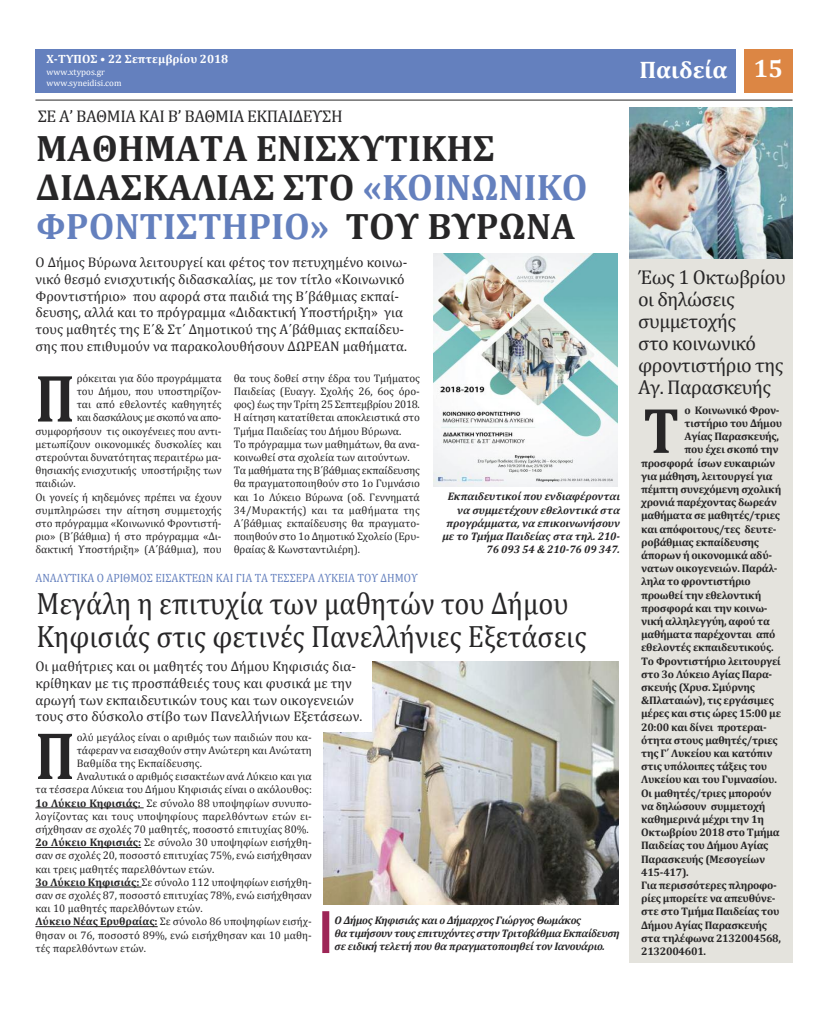
<style>
.page{position:relative;width:828px;height:1012px;background:#fff}
.page>*{position:absolute;margin:0;border:0;box-sizing:border-box;transform-origin:0 0}
.t1{font:700 67.4px "Cambria";color:#272627;scale:.83 1}
.t2{font:700 65px "Cambria";color:#272627;scale:.86 1}
.t3{font:700 37px/39px "Cambria";color:#272627}
.t4{font:31px/33px "Cambria";color:#272627;scale:.91 1}
.t5{font:700 24px "Cambria";color:#fff}
.t6{font:20px/22px "Cambria";letter-spacing:-.025em;color:#272627}
.t7{font:17px "Cambria";letter-spacing:-.025em;color:#272627}
.t8{font:14px/16.8px "Cambria";color:#272627}
.t9{font:12px "Cambria";color:#6480be;scale:.92 1}
.t10{font:700 12px "Cambria";color:#fff}
.t11{font:11px/13.2px "Cambria";letter-spacing:-.005em;color:#272627}
.t12{font:700 11px "Cambria";letter-spacing:-.025em;color:#272627}
.t13{font:italic 700 11px/13.2px "Cambria";letter-spacing:-.025em;color:#272627}
.t14{font:italic 700 11px/13.2px "Cambria";letter-spacing:-.005em;color:#272627;text-align:right}
.t15{font:11px "Cambria";letter-spacing:-.03em;color:#272627}
.t16{font:9px/10.8px "Cambria";color:#fff}
.s1{color:#6480be}
.s2{font-weight:700}
.s3{font-size:25px}
</style>
<div class="page">
<div style="left:744px;top:50px;width:48px;height:43px;background:#dc8644"></div>
<div style="left:35px;top:50px;width:701px;height:43px;background:#6480be"></div>
<hr style="left:35px;top:100px;width:757px;height:1px;background:#272627">
<div style="left:629px;top:109px;width:163px;height:853px;background:#e4e3dd"></div>
<img style="left:434px;top:254px;width:183px;height:232px">
<hr style="left:35px;top:807px;width:103px;height:1px;background:#272627">
<hr style="left:35px;top:847px;width:106px;height:1px;background:#272627">
<hr style="left:35px;top:887px;width:107px;height:1px;background:#272627">
<hr style="left:35px;top:926px;width:123px;height:1px;background:#272627">
<img style="left:323px;top:662px;width:295px;height:242px">
<img style="left:629px;top:108px;width:163px;height:150px">
<div style="left:35px;top:660px;width:337px;height:72px;background:#fff"></div>
<div style="left:322px;top:911px;width:7px;height:42px;background:#9d2556"></div>
<p class="t10" style="left:47px;top:52px;width:183px">Χ-ΤΥΠΟΣ • 22 Σεπτεμβρίου 2018</p>
<p class="t16" style="left:47px;top:67px;width:77px">www.xtypos.gr www.syneidisi.com</p>
<h3 class="t7" style="left:38px;top:106px;width:306px">ΣΕ Α’ ΒΑΘΜΙΑ ΚΑΙ Β’ ΒΑΘΜΙΑ ΕΚΠΑΙΔΕΥΣΗ</h3>
<h3 class="t3" style="left:36px;top:128px;width:553px">ΜΑΘΗΜΑΤΑ ΕΝΙΣΧΥΤΙΚΗΣ<br>ΔΙΔΑΣΚΑΛΙΑΣ ΣΤΟ <span class="s1">«ΚΟΙΝΩΝΙΚΟ<br>ΦΡΟΝΤΙΣΤΗΡΙΟ»</span> ΤΟΥ ΒΥΡΩΝΑ</h3>
<p class="t8" style="left:35px;top:253px;width:373px">Ο Δήμος Βύρωνα λειτουργεί και φέτος τον πετυχημένο κοινω&shy;νικό θεσμό ενισχυτικής διδασκαλίας, με τον τίτλο «Κοινωνικό Φροντιστήριο» που αφορά στα παιδιά της Β΄βάθμιας εκπαί&shy;δευσης, αλλά και το πρόγραμμα «Διδακτική Υποστήριξη» για τους μαθητές της Ε΄&amp; Στ΄ Δημοτικού της Α΄βάθμιας εκπαίδευ&shy;σης που επιθυμούν να παρακολουθήσουν ΔΩΡΕΑΝ μαθήματα.</p>
<p class="t11" style="left:77px;top:371px;width:146px">ρόκειται για δύο προγράμματα</p>
<p class="t11" style="left:77px;top:384px;width:146px">του Δήμου, που υποστηρίζον-</p>
<p class="t11" style="left:77px;top:398px;width:146px">ται από εθελοντές καθηγητές</p>
<p class="t15" style="left:77px;top:411px;width:146px">και δασκάλους με σκοπό να απο-</p>
<p class="t11" style="left:35px;top:424px;width:188px">συμφορήσουν τις οικογένειες που αντι-</p>
<p class="t11" style="left:35px;top:437px;width:188px">μετωπίζουν οικονομικές δυσκολίες και</p>
<p class="t11" style="left:35px;top:450px;width:188px">στερούνται δυνατότητας περαιτέρω μα-</p>
<p class="t11" style="left:35px;top:464px;width:188px">θησιακής ενισχυτικής υποστήριξης των</p>
<p class="t11" style="left:35px;top:477px;width:42px">παιδιών.</p>
<p class="t11" style="left:35px;top:490px;width:188px">Οι γονείς ή κηδεμόνες πρέπει να έχουν</p>
<p class="t11" style="left:35px;top:503px;width:188px">συμπληρώσει την αίτηση συμμετοχής</p>
<p class="t11" style="left:35px;top:516px;width:188px">στο πρόγραμμα «Κοινωνικό Φροντιστή-</p>
<p class="t11" style="left:35px;top:530px;width:188px">ριο» (Β΄βάθμια) ή στο πρόγραμμα «Δι-</p>
<p class="t11" style="left:35px;top:543px;width:188px">δακτική Υποστήριξη» (Α΄βάθμια), που</p>
<h1 class="t1" style="left:35px;top:357px;width:49px">Π</h1>
<p class="t11" style="left:234px;top:371px;width:188px">θα τους δοθεί στην έδρα του Τμήματος Παιδείας (Ευαγγ. Σχολής 26, 6ος όρο&shy;φος) έως την Τρίτη 25 Σεπτεμβρίου 2018.<br>Η αίτηση κατατίθεται αποκλειστικά στο Τμήμα Παιδείας του Δήμου Βύρωνα.<br>Το πρόγραμμα των μαθημάτων, θα ανα&shy;κοινωθεί στα σχολεία των αιτούντων.<br>Τα μαθήματα της Β΄βάθμιας εκπαίδευσης θα πραγματοποιηθούν στο 1ο Γυμνάσιο και 1ο Λύκειο Βύρωνα (οδ. Γεννηματά 34/Μυρακτής) και τα μαθήματα της Α΄βάθμιας εκπαίδευσης θα πραγματο&shy;ποιηθούν στο 1ο Δημοτικό Σχολείο (Ερυ&shy;θραίας &amp; Κωνσταντιλιέρη).</p>
<p class="t14" style="left:442px;top:490px;width:179px">Εκπαιδευτικοί που ενδιαφέρονται να συμμετέχουν εθελοντικά στα προγράμματα, να επικοινωνήσουν με το Τμήμα Παιδείας στα τηλ. 210-<br>76 093 54 &amp; 210-76 09 347.</p>
<p class="t9" style="left:35px;top:571px;width:417px">ΑΝΑΛΥΤΙΚΑ Ο ΑΡΙΘΜΟΣ ΕΙΣΑΚΤΕΩΝ ΚΑΙ ΓΙΑ ΤΑ ΤΕΣΣΕΡΑ ΛΥΚΕΙΑ ΤΟΥ ΔΗΜΟΥ</p>
<h3 class="t4" style="left:36px;top:586px;width:606px">Μεγάλη η επιτυχία των μαθητών του Δήμου<br>Κηφισιάς στις φετινές Πανελλήνιες Εξετάσεις</h3>
<p class="t8" style="left:35px;top:657px;width:328px">Οι μαθήτριες και οι μαθητές του Δήμου Κηφισιάς δια&shy;κρίθηκαν με τις προσπάθειές τους και φυσικά με την αρωγή των εκπαιδευτικών τους και των οικογενειών τους στο δύσκολο στίβο των Πανελλήνιων Εξετάσεων.</p>
<p class="t11" style="left:77px;top:730px;width:237px">ολύ μεγάλος είναι ο αριθμός των παιδιών που κα-</p>
<p class="t11" style="left:77px;top:743px;width:237px">τάφεραν να εισαχθούν στην Ανώτερη και Ανώτατη</p>
<p class="t11" style="left:77px;top:756px;width:127px">Βαθμίδα της Εκπαίδευσης.</p>
<p class="t11" style="left:77px;top:770px;width:237px">Αναλυτικά ο αριθμός εισακτέων ανά Λύκειο και για</p>
<p class="t11" style="left:35px;top:783px;width:278px">τα τέσσερα Λύκεια του Δήμου Κηφισιάς είναι ο ακόλουθος:</p>
<p class="t11" style="left:35px;top:796px;width:278px"><span class="s2">1ο Λύκειο Κηφισιάς:</span> Σε σύνολο 88 υποψηφίων συνυπο-</p>
<p class="t11" style="left:35px;top:809px;width:278px">λογίζοντας και τους υποψηφίους παρελθόντων ετών ει-</p>
<p class="t11" style="left:35px;top:822px;width:275px">σήχθησαν σε σχολές 70 μαθητές, ποσοστό επιτυχίας 80%.</p>
<p class="t11" style="left:35px;top:836px;width:278px"><span class="s2">2ο Λύκειο Κηφισιάς:</span> Σε σύνολο 30 υποψηφίων εισήχθη-</p>
<p class="t11" style="left:35px;top:849px;width:278px">σαν σε σχολές 20, ποσοστό επιτυχίας 75%, ενώ εισήχθησαν</p>
<p class="t11" style="left:35px;top:862px;width:180px">και τρεις μαθητές παρελθόντων ετών.</p>
<p class="t11" style="left:35px;top:875px;width:278px"><span class="s2">3ο Λύκειο Κηφισιάς:</span> Σε σύνολο 112 υποψηφίων εισήχθη-</p>
<p class="t11" style="left:35px;top:888px;width:278px">σαν σε σχολές 87, ποσοστό επιτυχίας 78%, ενώ εισήχθησαν</p>
<p class="t11" style="left:35px;top:902px;width:169px">και 10 μαθητές παρελθόντων ετών.</p>
<p class="t11" style="left:35px;top:915px;width:278px"><span class="s2">Λύκειο Νέας Ερυθραίας:</span> Σε σύνολο 86 υποψηφίων εισήχ-</p>
<p class="t11" style="left:35px;top:928px;width:278px">θησαν οι 76, ποσοστό 89%, ενώ εισήχθησαν και 10 μαθη-</p>
<p class="t11" style="left:35px;top:941px;width:112px">τές παρελθόντων ετών.</p>
<h1 class="t1" style="left:35px;top:715px;width:49px">Π</h1>
<p class="t13" style="left:335px;top:913px;width:287px">Ο Δήμος Κηφισιάς και ο Δήμαρχος Γιώργος Θωμάκος<br>θα τιμήσουν τους επιτυχόντες στην Τριτοβάθμια Εκπαίδευση σε ειδική τελετή που θα πραγματοποιηθεί τον Ιανουάριο.</p>
<h3 class="t5" style="left:639px;top:55px;width:145px">Παιδεία <span class="s3">15</span></h3>
<h3 class="t6" style="left:638px;top:266px;width:149px">Έως 1 Οκτωβρίου οι δηλώσεις συμμετοχής<br>στο κοινωνικό φροντιστήριο της<br>Αγ. Παρασκευής</h3>
<p class="t12" style="left:684px;top:403px;width:97px">ο Κοινωνικό Φρον-</p>
<p class="t12" style="left:684px;top:417px;width:99px">τιστήριο του Δήμου</p>
<p class="t12" style="left:684px;top:430px;width:96px">Αγίας Παρασκευής,</p>
<p class="t12" style="left:684px;top:443px;width:96px">που έχει σκοπό την</p>
<p class="t12" style="left:641px;top:456px;width:136px">προσφορά ίσων ευκαιριών</p>
<p class="t12" style="left:641px;top:469px;width:133px">για μάθηση, λειτουργεί για</p>
<p class="t12" style="left:641px;top:483px;width:142px">πέμπτη συνεχόμενη σχολική</p>
<p class="t12" style="left:641px;top:496px;width:137px">χρονιά παρέχοντας δωρεάν</p>
<p class="t12" style="left:641px;top:509px;width:141px">μαθήματα σε μαθητές/τριες</p>
<p class="t12" style="left:641px;top:522px;width:137px">και απόφοιτους/τες δευτε-</p>
<p class="t12" style="left:641px;top:535px;width:119px">ροβάθμιας εκπαίδευσης</p>
<p class="t12" style="left:641px;top:549px;width:132px">άπορων ή οικονομικά αδύ-</p>
<p class="t12" style="left:641px;top:562px;width:138px">νατων οικογενειών. Παράλ-</p>
<p class="t12" style="left:641px;top:575px;width:111px">ληλα το φροντιστήριο</p>
<p class="t12" style="left:641px;top:588px;width:122px">προωθεί την εθελοντική</p>
<p class="t12" style="left:641px;top:601px;width:128px">προσφορά και την κοινω-</p>
<p class="t12" style="left:641px;top:615px;width:130px">νική αλληλεγγύη, αφού τα</p>
<p class="t12" style="left:641px;top:628px;width:136px">μαθήματα παρέχονται από</p>
<p class="t12" style="left:641px;top:641px;width:134px">εθελοντές εκπαιδευτικούς.</p>
<p class="t12" style="left:641px;top:654px;width:141px">Το Φροντιστήριο λειτουργεί</p>
<p class="t12" style="left:641px;top:667px;width:133px">στο 3ο Λύκειο Αγίας Παρα-</p>
<p class="t12" style="left:641px;top:681px;width:115px">σκευής (Χρυσ. Σμύρνης</p>
<p class="t12" style="left:641px;top:694px;width:134px">&amp;Πλαταιών), τις εργάσιμες</p>
<p class="t12" style="left:641px;top:707px;width:141px">μέρες και στις ώρες 15:00 με</p>
<p class="t12" style="left:641px;top:720px;width:127px">20:00 και δίνει προτεραι-</p>
<p class="t12" style="left:641px;top:733px;width:138px">ότητα στους μαθητές/τριες</p>
<p class="t12" style="left:641px;top:747px;width:133px">της Γ΄ Λυκείου και κατόπιν</p>
<p class="t12" style="left:641px;top:760px;width:128px">στις υπόλοιπες τάξεις του</p>
<p class="t12" style="left:641px;top:773px;width:137px">Λυκείου και του Γυμνασίου.</p>
<p class="t12" style="left:641px;top:786px;width:132px">Οι μαθητές/τριες μπορούν</p>
<p class="t12" style="left:641px;top:799px;width:126px">να δηλώσουν συμμετοχή</p>
<p class="t12" style="left:641px;top:813px;width:124px">καθημερινά μέχρι την 1η</p>
<p class="t12" style="left:641px;top:826px;width:140px">Οκτωβρίου 2018 στο Τμήμα</p>
<p class="t12" style="left:641px;top:839px;width:129px">Παιδείας του Δήμου Αγίας</p>
<p class="t12" style="left:641px;top:852px;width:126px">Παρασκευής (Μεσογείων</p>
<p class="t12" style="left:641px;top:865px;width:49px">415-417).</p>
<p class="t12" style="left:641px;top:879px;width:137px">Για περισσότερες πληροφο-</p>
<p class="t12" style="left:641px;top:892px;width:136px">ρίες μπορείτε να απευθύνε-</p>
<p class="t12" style="left:641px;top:905px;width:140px">στε στο Τμήμα Παιδείας του</p>
<p class="t12" style="left:641px;top:918px;width:127px">Δήμου Αγίας Παρασκευής</p>
<p class="t12" style="left:641px;top:931px;width:141px">στα τηλέφωνα 2132004568,</p>
<p class="t12" style="left:641px;top:945px;width:66px">2132004601.</p>
<h2 class="t2" style="left:643px;top:391px;width:43px">T</h2>
</div>
